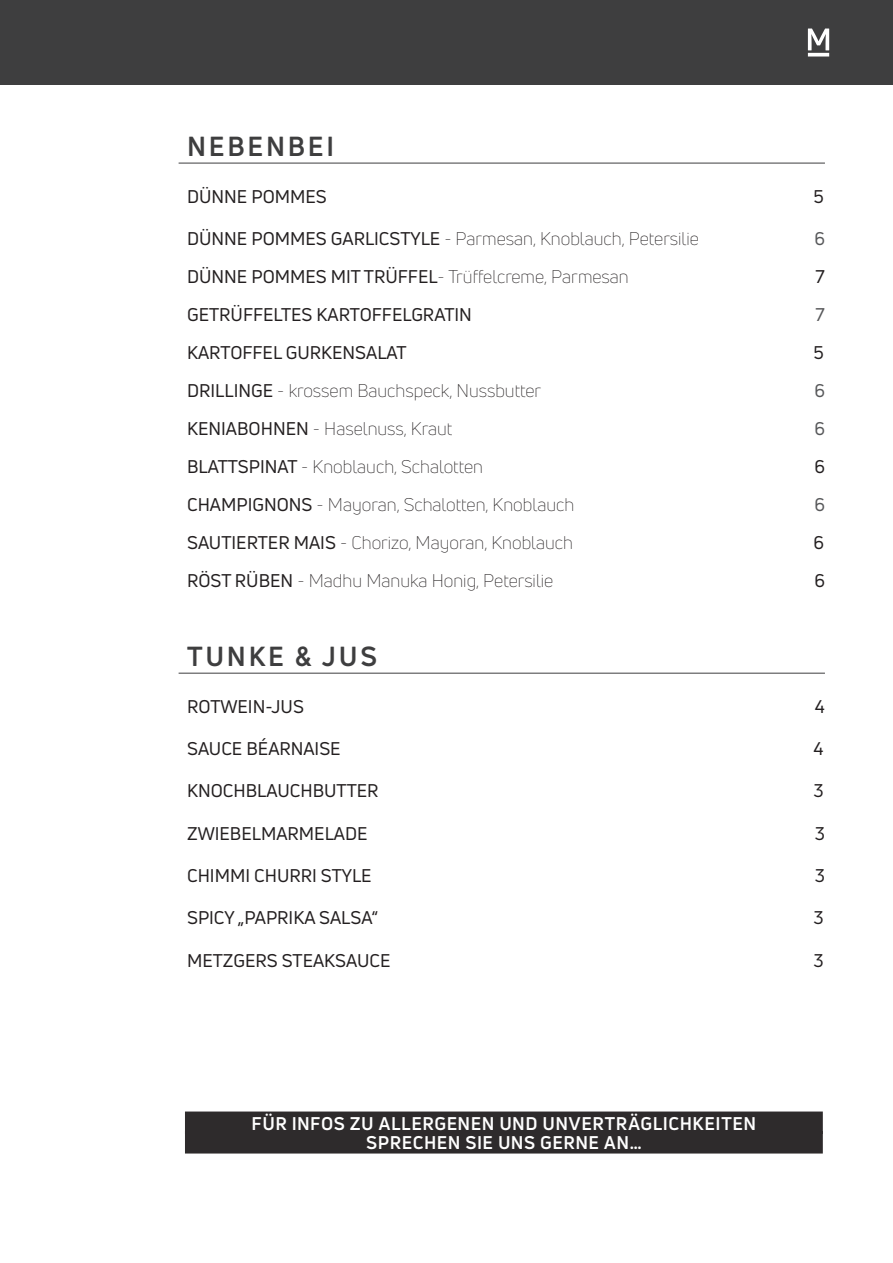
<style>
.page{position:relative;width:893px;height:1263px;background:#fff}
.page>*{position:absolute;margin:0;border:0;box-sizing:border-box;transform-origin:0 0}
.HL{font:700 27px "Uni Neue";letter-spacing:.1em;color:#3e3e3f}
.name{font:300 18px "Uni Neue";color:#231f20}
.name-2{font:18px "Uni Neue";color:#231f20}
.copy{font:700 18px "Uni Neue";letter-spacing:.025em;color:#fff}
.name-3{font:18px "Uni Neue";color:#57585a}
.s1{font-weight:400}
</style>
<div class="page">
<div style="left:0;top:0;width:893px;height:85px;background:#3e3e3f"></div>
<svg style="left:808px;top:29px;width:21px;height:21px"></svg>
<svg style="left:808px;top:53px;width:21px;height:4px"></svg>
<hr style="left:179px;top:163px;width:646px;height:1px;background:#3e3e3f">
<hr style="left:179px;top:673px;width:646px;height:1px;background:#3e3e3f">
<div style="left:185px;top:1111px;width:638px;height:23px;background:#2e2b2c"></div>
<div style="left:185px;top:1131px;width:638px;height:22px;background:#2e2b2c"></div>
<p class="HL" style="left:187px;top:130px;width:148px">NEBENBEI</p>
<p class="name-2" style="left:187px;top:185px;width:141px">DÜNNE POMMES</p>
<p class="name-2" style="left:813px;top:185px;width:12px">5</p>
<p class="name" style="left:187px;top:228px;width:513px"><span class="s1">DÜNNE POMMES GARLICSTYLE</span> - Parmesan, Knoblauch, Petersilie</p>
<p class="name-3" style="left:814px;top:227px;width:12px">6</p>
<p class="name" style="left:187px;top:266px;width:443px"><span class="s1">DÜNNE POMMES MIT TRÜFFEL</span>- Trüffelcreme, Parmesan</p>
<p class="name-2" style="left:815px;top:265px;width:11px">7</p>
<p class="name-2" style="left:187px;top:303px;width:286px">GETRÜFFELTES KARTOFFELGRATIN</p>
<p class="name-3" style="left:815px;top:303px;width:11px">7</p>
<p class="name-2" style="left:187px;top:341px;width:221px">KARTOFFEL GURKENSALAT</p>
<p class="name-2" style="left:813px;top:341px;width:12px">5</p>
<p class="name" style="left:187px;top:380px;width:356px"><span class="s1">DRILLINGE</span> - krossem Bauchspeck, Nussbutter</p>
<p class="name-3" style="left:814px;top:379px;width:12px">6</p>
<p class="name" style="left:187px;top:418px;width:267px"><span class="s1">KENIABOHNEN</span> - Haselnuss, Kraut</p>
<p class="name-3" style="left:814px;top:418px;width:12px">6</p>
<p class="name" style="left:187px;top:456px;width:297px"><span class="s1">BLATTSPINAT</span> - Knoblauch, Schalotten</p>
<p class="name-2" style="left:814px;top:456px;width:12px">6</p>
<p class="name" style="left:187px;top:494px;width:389px"><span class="s1">CHAMPIGNONS</span> - Mayoran, Schalotten, Knoblauch</p>
<p class="name-3" style="left:814px;top:494px;width:12px">6</p>
<p class="name" style="left:187px;top:532px;width:387px"><span class="s1">SAUTIERTER MAIS</span> - Chorizo, Mayoran, Knoblauch</p>
<p class="name-2" style="left:813px;top:532px;width:12px">6</p>
<p class="name" style="left:187px;top:570px;width:368px"><span class="s1">RÖST RÜBEN</span> - Madhu Manuka Honig, Petersilie</p>
<p class="name-2" style="left:814px;top:570px;width:12px">6</p>
<p class="HL" style="left:187px;top:640px;width:192px">TUNKE &amp; JUS</p>
<p class="name-2" style="left:187px;top:695px;width:118px">ROTWEIN-JUS</p>
<p class="name-2" style="left:815px;top:695px;width:12px">4</p>
<p class="name-2" style="left:187px;top:737px;width:155px">SAUCE BÉARNAISE</p>
<p class="name-2" style="left:813px;top:737px;width:12px">4</p>
<p class="name-2" style="left:187px;top:780px;width:193px">KNOCHBLAUCHBUTTER</p>
<p class="name-2" style="left:813px;top:780px;width:12px">3</p>
<p class="name-2" style="left:187px;top:822px;width:182px">ZWIEBELMARMELADE</p>
<p class="name-2" style="left:815px;top:822px;width:12px">3</p>
<p class="name-2" style="left:187px;top:864px;width:186px">CHIMMI CHURRI STYLE</p>
<p class="name-2" style="left:815px;top:864px;width:12px">3</p>
<p class="name-2" style="left:187px;top:907px;width:193px">SPICY „PAPRIKA SALSA“</p>
<p class="name-2" style="left:813px;top:907px;width:12px">3</p>
<p class="name-2" style="left:187px;top:949px;width:205px">METZGERS STEAKSAUCE</p>
<p class="name-2" style="left:813px;top:949px;width:12px">3</p>
<p class="copy" style="left:252px;top:1112px;width:506px">FÜR INFOS ZU ALLERGENEN UND UNVERTRÄGLICHKEITEN</p>
<p class="copy" style="left:366px;top:1131px;width:277px">SPRECHEN SIE UNS GERNE AN…</p>
</div>
